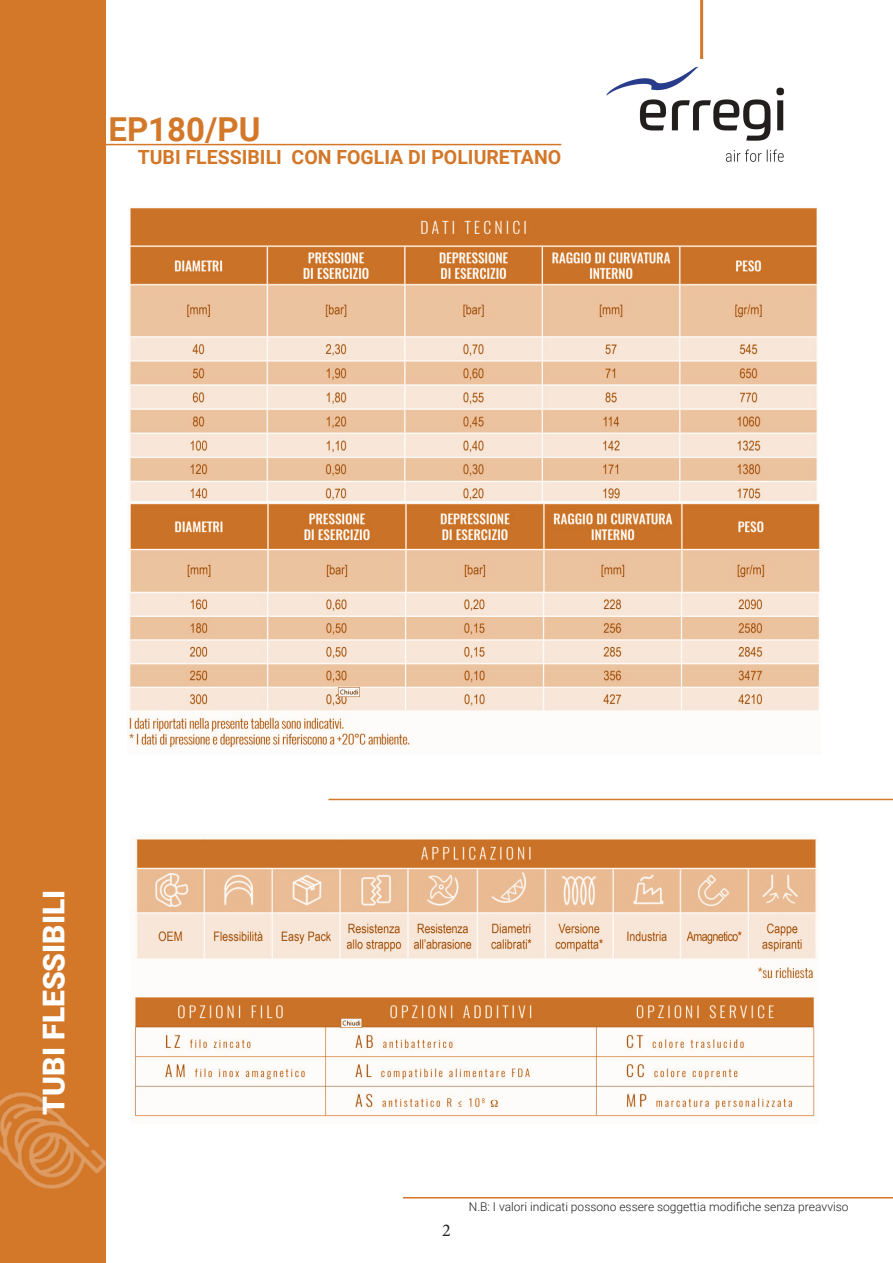
<style>
.page{position:relative;width:893px;height:1263px;background:#fff}
.page>*{position:absolute;margin:0;border:0;box-sizing:border-box;transform-origin:0 0}
.t1{font:700 33px "Roboto";color:#d37729}
.t2{font:900 30px "Roboto";color:#fff}
.t3{font:700 19.5px "Roboto";color:#d37729}
.t4{font:18px "Minion Pro";color:#231f20}
.t5{font:300 12px "Roboto";color:#231f20}
</style>
<div class="page">
<div style="left:0;top:0;width:105px;height:1263px;background:#d37729"></div>
<hr style="left:47px;top:144px;width:514px;height:1px;background:#d37729">
<hr style="left:700px;top:0;width:3px;height:60px;background:#d37729">
<img style="left:129px;top:206px;width:689px;height:295px">
<img style="left:128px;top:503px;width:693px;height:246px">
<img style="left:134px;top:838px;width:685px;height:280px">
<img style="left:606px;top:66px;width:179px;height:96px">
<img style="left:0;top:1080px;width:106px;height:120px">
<hr style="left:403px;top:1197px;width:490px;height:1px;background:#d37729">
<hr style="left:328px;top:799px;width:565px;height:1px;background:#d37729">
<p class="t1" style="left:108px;top:106px;width:154px">EP180/PU</p>
<p class="t3" style="left:138px;top:144px;width:425px">TUBI FLESSIBILI CON FOGLIA DI POLIURETANO</p>
<p class="t2" style="left:33px;top:1114px;width:226px;rotate:-90deg">TUBI FLESSIBILI</p>
<p class="t4" style="left:442px;top:1218px;width:10px">2</p>
<p class="t5" style="left:469px;top:1199px;width:381px">N.B: I valori indicati possono essere soggettia modifiche senza preavviso</p>
</div>
